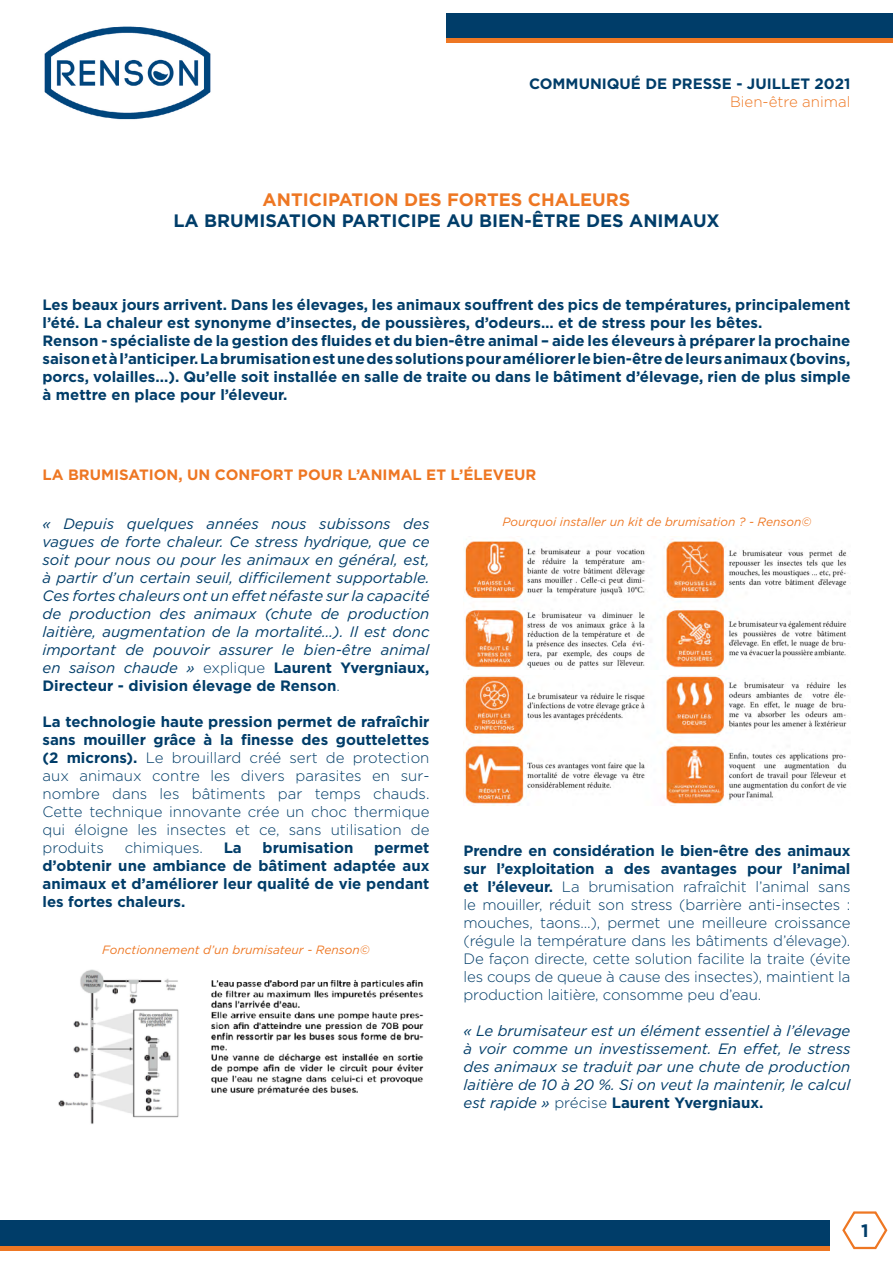
<style>
.page{position:relative;width:893px;height:1263px;background:#fff}
.page>*{position:absolute;margin:0;border:0;box-sizing:border-box;transform-origin:0 0}
.t1{font:700 18px "Gotham";color:#003d69}
.t2{font:700 18px "Gotham";color:#ee7723}
.t3{font:300 15px/18px "Gotham";letter-spacing:-.005em;color:#003d69;text-align:justify}
.t4{font:700 15px/18px "Gotham";color:#003d69;text-align:justify}
.t5{font:italic 15px/18px "Gotham";color:#003d69;text-align:justify}
.t6{font:700 15px "Gotham";color:#ee7723}
.t7{font:300 15px "Gotham";color:#ee7723}
.t8{font:italic 12px "Gotham";color:#ee7723}
.s1{font-weight:300;font-style:normal}
.s2{font-weight:700;font-style:normal}
.s3{font-weight:700}
</style>
<div class="page">
<svg style="left:842px;top:1211px;width:46px;height:39px"></svg>
<div style="left:0;top:1220px;width:829px;height:26px;background:#003d69"></div>
<hr style="left:0;top:1246px;width:829px;height:4px;background:#ee7723">
<img style="left:44px;top:26px;width:167px;height:94px">
<div style="left:446px;top:13px;width:447px;height:25px;background:#003d69"></div>
<div style="left:446px;top:38px;width:447px;height:5px;background:#ee7723"></div>
<img style="left:58px;top:969px;width:366px;height:155px">
<img style="left:464px;top:536px;width:383px;height:134px">
<img style="left:463px;top:675px;width:384px;height:130px">
<p class="t4" style="left:529px;top:75px;width:323px">COMMUNIQUÉ DE PRESSE - JUILLET 2021</p>
<p class="t7" style="left:730px;top:93px;width:122px">Bien-être animal</p>
<p class="t2" style="left:263px;top:187px;width:369px">ANTICIPATION DES FORTES CHALEURS</p>
<p class="t1" style="left:173px;top:209px;width:548px">LA BRUMISATION PARTICIPE AU BIEN-ÊTRE DES ANIMAUX</p>
<p class="t4" style="left:43px;top:295px;width:809px;text-align:left">Les beaux jours arrivent. Dans les élevages, les animaux souffrent des pics de températures, principalement l’été. La chaleur est synonyme d’insectes, de poussières, d’odeurs… et de stress pour les bêtes.<br>Renson - spécialiste de la gestion des fluides et du bien-être animal – aide les éleveurs à préparer la prochaine saison et à l’anticiper. La brumisation est une des solutions pour améliorer le bien-être de leurs animaux (bovins, porcs, volailles...). Qu’elle soit installée en salle de traite ou dans le bâtiment d’élevage, rien de plus simple à mettre en place pour l’éleveur.</p>
<p class="t6" style="left:43px;top:464px;width:495px">LA BRUMISATION, UN CONFORT POUR L’ANIMAL ET L’ÉLEVEUR</p>
<p class="t5" style="left:43px;top:514px;width:388px">« Depuis quelques années nous subissons des vagues de forte chaleur. Ce stress hydrique, que ce soit pour nous ou pour les animaux en général, est, à partir d’un certain seuil, difficilement supportable.<br>Ces fortes chaleurs ont un effet néfaste sur la capacité de production des animaux (chute de production laitière, augmentation de la mortalité…). Il est donc important de pouvoir assurer le bien-être animal en saison chaude » <span class="s1">explique</span> <span class="s2">Laurent Yvergniaux, Directeur - division élevage de Renson</span><span class="s1">.</span></p>
<p class="t3" style="left:43px;top:712px;width:388px"><span class="s3">La technologie haute pression permet de rafraîchir sans mouiller grâce à la finesse des gouttelettes (2 microns).</span> Le brouillard créé sert de protection aux animaux contre les divers parasites en sur&shy;nombre dans les bâtiments par temps chauds.<br>Cette technique innovante crée un choc thermique qui éloigne les insectes et ce, sans utilisation de produits</p>
<p class="t3" style="left:125px;top:838px;width:80px">chimiques.</p>
<p class="t4" style="left:224px;top:838px;width:20px">La</p>
<p class="t4" style="left:263px;top:838px;width:92px">brumisation</p>
<p class="t4" style="left:43px;top:838px;width:388px;text-indent:332px">permet d’obtenir une ambiance de bâtiment adaptée aux animaux et d’améliorer leur qualité de vie pendant les fortes chaleurs.</p>
<p class="t8" style="left:102px;top:942px;width:269px">Fonctionnement d’un brumisateur - Renson©</p>
<p class="t8" style="left:502px;top:514px;width:311px">Pourquoi installer un kit de brumisation ? - Renson©</p>
<p class="t3" style="left:463px;top:841px;width:388px"><span class="s3">Prendre en considération le bien-être des animaux sur l’exploitation a des avantages pour l’animal et l’éleveur.</span> La brumisation rafraîchit l’animal sans le mouiller, réduit son stress (barrière anti-insectes : mouches, taons…), permet une meilleure croissance (régule la température dans les bâtiments d’élevage).<br>De façon directe, cette solution facilite la traite (évite les coups de queue à cause des insectes), maintient la production laitière, consomme peu d’eau.</p>
<p class="t5" style="left:463px;top:1021px;width:388px">« Le brumisateur est un élément essentiel à l’élevage à voir comme un investissement. En effet, le stress des animaux se traduit par une chute de production laitière de 10 à 20 %. Si on veut la maintenir, le calcul est rapide » <span class="s1">précise</span> <span class="s2">Laurent Yvergniaux.</span></p>
<p class="t1" style="left:861px;top:1219px;width:9px">1</p>
</div>
